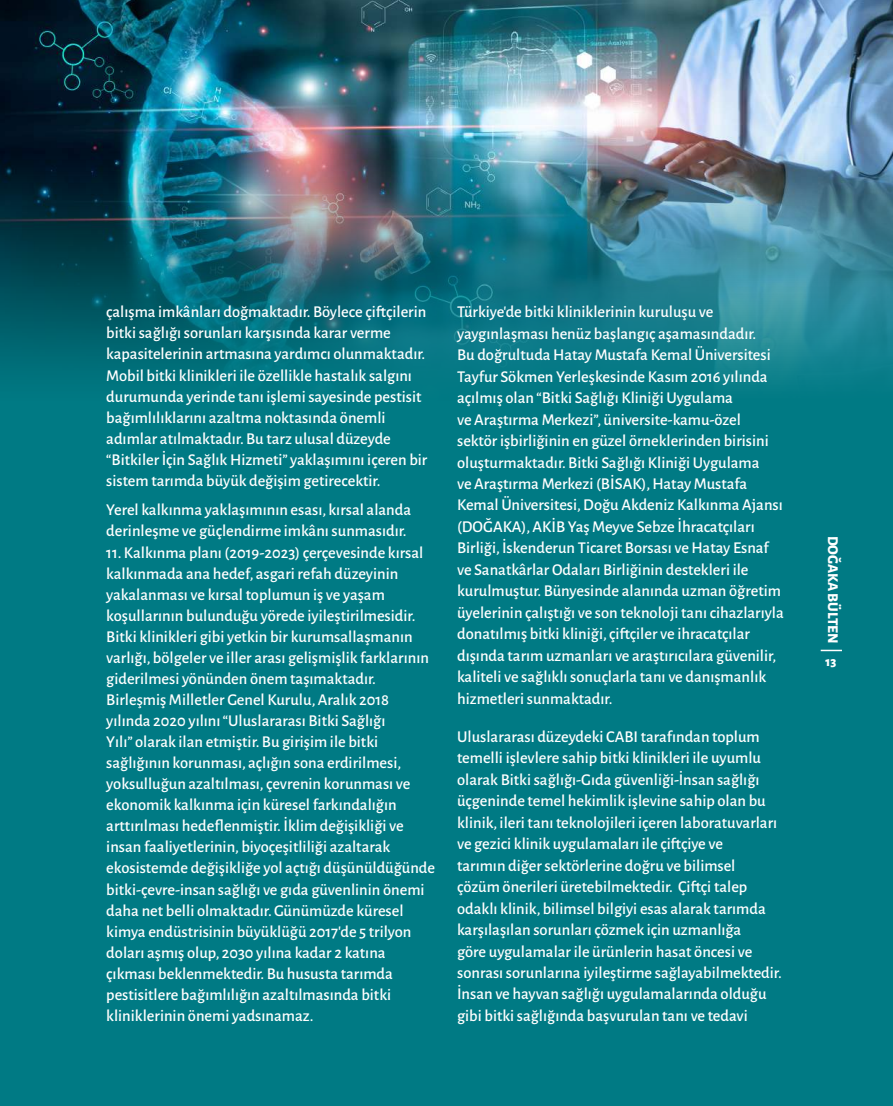
<style>
.page{position:relative;width:893px;height:1106px;background:#007a84}
.page>*{position:absolute;margin:0;border:0;box-sizing:border-box;transform-origin:0 0}
.t1{font:500 16.5px/21px "Alegreya Sans";color:#fff}
.t2{font:800 15px "Alegreya Sans";color:#fff}
.t3{font:800 13.5px "Alegreya Sans";color:#fff}
</style>
<div class="page">
<img style="left:0;top:0;width:893px;height:384px">
<hr style="left:821px;top:649px;width:21px;height:2px;background:#fff">
<p class="t1" style="left:106px;top:300px;width:323px">çalışma imkânları doğmaktadır. Böylece çiftçilerin bitki sağlığı sorunları karşısında karar verme kapasitelerinin artmasına yardımcı olunmaktadır.<br>Mobil bitki klinikleri ile özellikle hastalık salgını durumunda yerinde tanı işlemi sayesinde pestisit bağımlılıklarını azaltma noktasında önemli adımlar atılmaktadır. Bu tarz ulusal düzeyde “Bitkiler İçin Sağlık Hizmeti” yaklaşımını içeren bir sistem tarımda büyük değişim getirecektir.</p>
<p class="t1" style="left:106px;top:498px;width:306px">Yerel kalkınma yaklaşımının esası, kırsal alanda derinleşme ve güçlendirme imkânı sunmasıdır.</p>
<p class="t1" style="left:106px;top:541px;width:330px">11. Kalkınma planı (2019-2023) çerçevesinde kırsal kalkınmada ana hedef, asgari refah düzeyinin yakalanması ve kırsal toplumun iş ve yaşam koşullarının bulunduğu yörede iyileştirilmesidir.<br>Bitki klinikleri gibi yetkin bir kurumsallaşmanın varlığı, bölgeler ve iller arası gelişmişlik farklarının giderilmesi yönünden önem taşımaktadır.<br>Birleşmiş Milletler Genel Kurulu, Aralık 2018 yılında 2020 yılını “Uluslararası Bitki Sağlığı<br>Yılı” olarak ilan etmiştir. Bu girişim ile bitki sağlığının korunması, açlığın sona erdirilmesi, yoksulluğun azaltılması, çevrenin korunması ve ekonomik kalkınma için küresel farkındalığın arttırılması hedeflenmiştir. İklim değişikliği ve insan faaliyetlerinin, biyoçeşitliliği azaltarak ekosistemde değişikliğe yol açtığı düşünüldüğünde bitki-çevre-insan sağlığı ve gıda güvenlinin önemi daha net belli olmaktadır. Günümüzde küresel kimya endüstrisinin büyüklüğü 2017’de 5 trilyon doları aşmış olup, 2030 yılına kadar 2 katına çıkması beklenmektedir. Bu hususta tarımda pestisitlere bağımlılığın azaltılmasında bitki kliniklerinin önemi yadsınamaz.</p>
<p class="t1" style="left:457px;top:300px;width:328px;line-height:21.5px">Türkiye’de bitki kliniklerinin kuruluşu ve yaygınlaşması henüz başlangıç aşamasındadır.<br>Bu doğrultuda Hatay Mustafa Kemal Üniversitesi Tayfur Sökmen Yerleşkesinde Kasım 2016 yılında açılmış olan “Bitki Sağlığı Kliniği Uygulama<br>ve Araştırma Merkezi”, üniversite-kamu-özel sektör işbirliğinin en güzel örneklerinden birisini oluşturmaktadır. Bitki Sağlığı Kliniği Uygulama<br>ve Araştırma Merkezi (BİSAK), Hatay Mustafa Kemal Üniversitesi, Doğu Akdeniz Kalkınma Ajansı (DOĞAKA), AKİB Yaş Meyve Sebze İhracatçıları Birliği, İskenderun Ticaret Borsası ve Hatay Esnaf ve Sanatkârlar Odaları Birliğinin destekleri ile kurulmuştur. Bünyesinde alanında uzman öğretim üyelerinin çalıştığı ve son teknoloji tanı cihazlarıyla donatılmış bitki kliniği, çiftçiler ve ihracatçılar dışında tarım uzmanları ve araştırıcılara güvenilir, kaliteli ve sağlıklı sonuçlarla tanı ve danışmanlık hizmetleri sunmaktadır.</p>
<p class="t1" style="left:457px;top:725px;width:326px;line-height:21.5px">Uluslararası düzeydeki CABI tarafından toplum temelli işlevlere sahip bitki klinikleri ile uyumlu olarak Bitki sağlığı-Gıda güvenliği-İnsan sağlığı üçgeninde temel hekimlik işlevine sahip olan bu klinik, ileri tanı teknolojileri içeren laboratuvarları ve gezici klinik uygulamaları ile çiftçiye ve<br>tarımın diğer sektörlerine doğru ve bilimsel çözüm önerileri üretebilmektedir. Çiftçi talep odaklı klinik, bilimsel bilgiyi esas alarak tarımda karşılaşılan sorunları çözmek için uzmanlığa<br>göre uygulamalar ile ürünlerin hasat öncesi ve sonrası sorunlarına iyileştirme sağlayabilmektedir.<br>İnsan ve hayvan sağlığı uygulamalarında olduğu gibi bitki sağlığında başvurulan tanı ve tedavi</p>
<p class="t2" style="left:844px;top:535px;width:110px;rotate:90deg">DOĞAKA BÜLTEN</p>
<p class="t3" style="left:826px;top:651px;width:12px">13</p>
</div>
